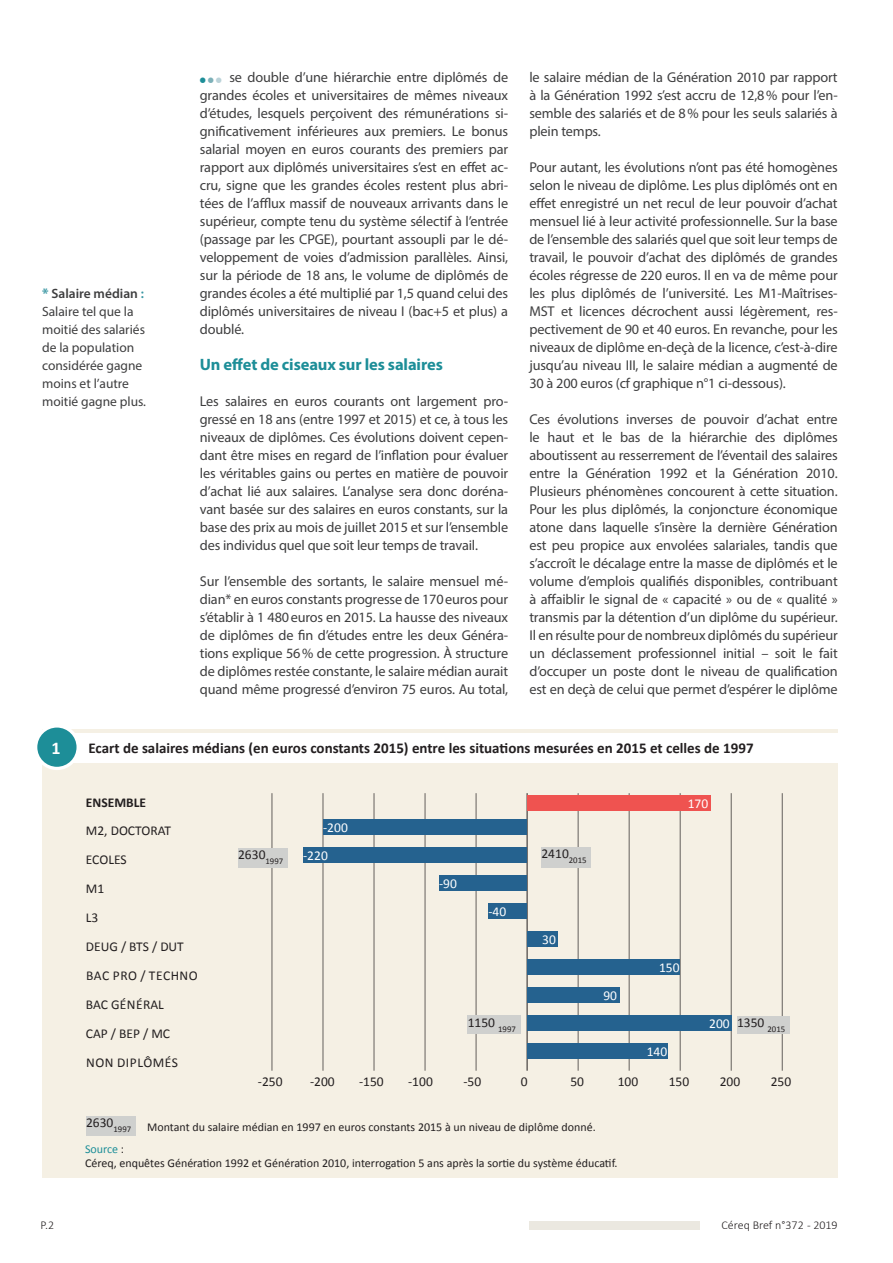
<style>
.page{position:relative;width:893px;height:1263px;background:#fff}
.page>*{position:absolute;margin:0;border:0;box-sizing:border-box;transform-origin:0 0}
.t1{font:700 condensed 21px "Minion Pro";color:#1d8e98}
.TEXTEENCADRE{font:700 18px "Calibri";color:#fff}
.INTERTITRES{font:700 16.5px "Myriad Pro";letter-spacing:-.005em;color:#1d8e98}
.ENSAVOIRPLUS_TITRE{font:700 15px "Calibri";color:#231f20}
.TEXTE{font:14.25px/18px "Myriad Pro";letter-spacing:-.01em;color:#3e3e3f;text-align:justify}
.TEXTEENCADRE-2{font:13.5px "Calibri";color:#231f20}
.TEXTE-2{font:13.5px/18px "Myriad Pro";color:#3e3e3f}
.TEXTEENCADRE-3{font:13.5px "Calibri";color:#fff}
.TEXTEENCADRE-4{font:13.5px "Calibri";letter-spacing:.04em;color:#231f20}
.TEXTE-3{font:600 13.5px "Myriad Pro";color:#3e3e3f}
.TEXTEENCADRE-5{font:700 13.5px "Calibri";color:#231f20}
.t2{font:12px "Calibri";color:#231f20}
.t3{font:300 12px "Calibri";color:#231f20}
.t4{font:12px "Calibri";color:#1d8e98}
.s1{font-weight:700;font-size:14.25px;color:#3996a2}
.s2{color:#3996a2}
.s3{color:#7eb1b9}
.s4{color:#bbd3d9}
.s5{color:#231f20}
</style>
<div class="page">
<div style="left:529px;top:1221px;width:170px;height:8px;background:#ebe8e0"></div>
<div style="left:43px;top:729px;width:795px;height:449px;background:#f5f0e4"></div>
<div style="left:55px;top:733px;width:792px;height:30px;background:#fff"></div>
<div style="left:36px;top:726px;width:42px;height:42px;background:#1d8e98;border-radius:50%"></div>
<div style="left:34px;top:724px;width:46px;height:46px;border:3px solid #fff;border-radius:50%"></div>
<hr style="left:272px;top:793px;width:1px;height:278px;background:#231f20">
<hr style="left:323px;top:793px;width:1px;height:278px;background:#231f20">
<hr style="left:374px;top:793px;width:1px;height:278px;background:#231f20">
<hr style="left:425px;top:793px;width:1px;height:278px;background:#231f20">
<hr style="left:476px;top:793px;width:1px;height:278px;background:#231f20">
<hr style="left:527px;top:793px;width:1px;height:278px;background:#231f20">
<hr style="left:578px;top:793px;width:1px;height:278px;background:#231f20">
<hr style="left:629px;top:793px;width:1px;height:278px;background:#231f20">
<hr style="left:680px;top:793px;width:1px;height:278px;background:#231f20">
<hr style="left:731px;top:793px;width:1px;height:278px;background:#231f20">
<hr style="left:782px;top:793px;width:1px;height:278px;background:#231f20">
<div style="left:527px;top:795px;width:184px;height:15px;background:#ef5350"></div>
<div style="left:323px;top:819px;width:204px;height:15px;background:#25628f"></div>
<div style="left:303px;top:847px;width:224px;height:15px;background:#25628f"></div>
<div style="left:439px;top:875px;width:88px;height:15px;background:#25628f"></div>
<div style="left:488px;top:903px;width:39px;height:15px;background:#25628f"></div>
<div style="left:527px;top:931px;width:31px;height:15px;background:#25628f"></div>
<div style="left:527px;top:959px;width:153px;height:16px;background:#25628f"></div>
<div style="left:527px;top:987px;width:93px;height:16px;background:#25628f"></div>
<div style="left:527px;top:1015px;width:205px;height:16px;background:#25628f"></div>
<div style="left:527px;top:1043px;width:141px;height:16px;background:#25628f"></div>
<div style="left:468px;top:1016px;width:53px;height:18px;background:#cfd0ce"></div>
<div style="left:737px;top:1016px;width:52px;height:17px;background:#cfd0ce"></div>
<div style="left:541px;top:847px;width:50px;height:20px;background:#cfd0ce"></div>
<div style="left:238px;top:848px;width:50px;height:19px;background:#cfd0ce"></div>
<div style="left:86px;top:1116px;width:50px;height:20px;background:#cfd0ce"></div>
<p class="TEXTE-3" style="left:42px;top:285px;width:103px"><span class="s1">*</span> Salaire médian <span class="s2">:</span></p>
<p class="TEXTE-2" style="left:42px;top:302px;width:106px">Salaire tel que la moitié des salariés de la population considérée gagne moins et l’autre moitié gagne plus.</p>
<p class="TEXTE" style="left:200px;top:68px;width:310px;text-indent:30px">se double d’une hiérarchie entre diplômés de grandes écoles et universitaires de mêmes niveaux d’études, lesquels perçoivent des rémunérations si&shy;gnificativement inférieures aux premiers. Le bonus salarial moyen en euros courants des premiers par rapport aux diplômés universitaires s’est en effet ac&shy;cru, signe que les grandes écoles restent plus abri&shy;tées de l’afflux massif de nouveaux arrivants dans le supérieur, compte tenu du système sélectif à l’entrée (passage par les CPGE), pourtant assoupli par le dé&shy;veloppement de voies d’admission parallèles. Ainsi, sur la période de 18 ans, le volume de diplômés de grandes écoles a été multiplié par 1,5 quand celui des diplômés universitaires de niveau I (bac+5 et plus) a doublé.</p>
<p class="INTERTITRES" style="left:200px;top:353px;width:245px">Un effet de ciseaux sur les salaires</p>
<p class="TEXTE" style="left:200px;top:392px;width:310px">Les salaires en euros courants ont largement pro&shy;gressé en 18 ans (entre 1997 et 2015) et ce, à tous les niveaux de diplômes. Ces évolutions doivent cepen&shy;dant être mises en regard de l’inflation pour évaluer les véritables gains ou pertes en matière de pouvoir d’achat lié aux salaires. L’analyse sera donc doréna&shy;vant basée sur des salaires en euros constants, sur la base des prix au mois de juillet 2015 et sur l’ensemble des individus quel que soit leur temps de travail.</p>
<p class="TEXTE" style="left:200px;top:572px;width:310px">Sur l’ensemble des sortants, le salaire mensuel mé&shy;dian* en euros constants progresse de 170euros pour s’établir à 1 480euros en 2015. La hausse des niveaux de diplômes de fin d’études entre les deux Généra&shy;tions explique 56% de cette progression. À structure de diplômes restée constante, le salaire médian aurait quand même progressé d’environ 75 euros. Au total,</p>
<p class="t1" style="left:199px;top:64px;width:26px">•<span class="s3">•</span><span class="s4">•</span></p>
<p class="TEXTE" style="left:529px;top:68px;width:310px">le salaire médian de la Génération 2010 par rapport à la Génération 1992 s’est accru de 12,8% pour l’en&shy;semble des salariés et de 8% pour les seuls salariés à plein temps.</p>
<p class="TEXTE" style="left:529px;top:158px;width:310px">Pour autant, les évolutions n’ont pas été homogènes selon le niveau de diplôme. Les plus diplômés ont en effet enregistré un net recul de leur pouvoir d’achat mensuel lié à leur activité professionnelle. Sur la base de l’ensemble des salariés quel que soit leur temps de travail, le pouvoir d’achat des diplômés de grandes écoles régresse de 220 euros. Il en va de même pour les plus diplômés de l’université. Les M1-Maîtrises-MST et licences décrochent aussi légèrement, res&shy;pectivement de 90 et 40 euros. En revanche, pour les niveaux de diplôme en-deçà de la licence, c’est-à-dire jusqu’au niveau III, le salaire médian a augmenté de 30 à 200 euros (cf graphique n°1 ci-dessous).</p>
<p class="TEXTE" style="left:529px;top:410px;width:310px">Ces évolutions inverses de pouvoir d’achat entre le haut et le bas de la hiérarchie des diplômes aboutissent au resserrement de l’éventail des salaires entre la Génération 1992 et la Génération 2010.<br>Plusieurs phénomènes concourent à cette situation.<br>Pour les plus diplômés, la conjoncture économique atone dans laquelle s’insère la dernière Génération est peu propice aux envolées salariales, tandis que s’accroît le décalage entre la masse de diplômés et le volume d’emplois qualifiés disponibles, contribuant à affaiblir le signal de « capacité » ou de « qualité » transmis par la détention d’un diplôme du supérieur.<br>Il en résulte pour de nombreux diplômés du supérieur un déclassement professionnel initial – soit le fait d’occuper un poste dont le niveau de qualification est en deçà de celui que permet d’espérer le diplôme</p>
<p class="TEXTEENCADRE" style="left:52px;top:736px;width:11px">1</p>
<p class="ENSAVOIRPLUS_TITRE" style="left:88px;top:739px;width:667px">Ecart de salaires médians (en euros constants 2015) entre les situations mesurées en 2015 et celles de 1997</p>
<p class="TEXTEENCADRE-5" style="left:86px;top:793px;width:62px">ENSEMBLE</p>
<p class="TEXTEENCADRE-2" style="left:86px;top:822px;width:87px">M2, DOCTORAT</p>
<p class="TEXTEENCADRE-2" style="left:86px;top:851px;width:42px">ECOLES</p>
<p class="TEXTEENCADRE-2" style="left:86px;top:880px;width:20px">M1</p>
<p class="TEXTEENCADRE-2" style="left:86px;top:909px;width:14px">L3</p>
<p class="TEXTEENCADRE-2" style="left:86px;top:938px;width:99px">DEUG / BTS / DUT</p>
<p class="TEXTEENCADRE-4" style="left:86px;top:967px;width:113px">BAC PRO / TECHNO</p>
<p class="TEXTEENCADRE-2" style="left:86px;top:996px;width:79px">BAC GÉNÉRAL</p>
<p class="TEXTEENCADRE-2" style="left:86px;top:1025px;width:86px">CAP / BEP / MC</p>
<p class="TEXTEENCADRE-4" style="left:86px;top:1054px;width:93px">NON DIPLÔMÉS</p>
<p class="TEXTEENCADRE-2" style="left:238px;top:846px;width:47px">2630<sub>1997</sub></p>
<p class="TEXTEENCADRE-3" style="left:323px;top:819px;width:26px">-200</p>
<p class="TEXTEENCADRE-3" style="left:303px;top:847px;width:26px">-220</p>
<p class="TEXTEENCADRE-3" style="left:688px;top:795px;width:22px">170</p>
<p class="TEXTEENCADRE-3" style="left:439px;top:875px;width:19px">-90</p>
<p class="TEXTEENCADRE-3" style="left:488px;top:903px;width:19px">-40</p>
<p class="TEXTEENCADRE-2" style="left:541px;top:845px;width:47px">2410<sub>2015</sub></p>
<p class="TEXTEENCADRE-3" style="left:542px;top:931px;width:15px">30</p>
<p class="TEXTEENCADRE-3" style="left:603px;top:987px;width:15px">90</p>
<p class="TEXTEENCADRE-3" style="left:659px;top:959px;width:22px">150</p>
<p class="TEXTEENCADRE-2" style="left:468px;top:1014px;width:50px">1150 <sub>1997</sub></p>
<p class="TEXTEENCADRE-2" style="left:737px;top:1014px;width:50px">1350 <sub>2015</sub></p>
<p class="TEXTEENCADRE-3" style="left:709px;top:1015px;width:22px">200</p>
<p class="TEXTEENCADRE-3" style="left:647px;top:1043px;width:22px">140</p>
<p class="TEXTEENCADRE-2" style="left:258px;top:1073px;width:26px">-250</p>
<p class="TEXTEENCADRE-2" style="left:310px;top:1073px;width:26px">-200</p>
<p class="TEXTEENCADRE-2" style="left:359px;top:1073px;width:26px">-150</p>
<p class="TEXTEENCADRE-2" style="left:408px;top:1073px;width:26px">-100</p>
<p class="TEXTEENCADRE-2" style="left:463px;top:1073px;width:19px">-50</p>
<p class="TEXTEENCADRE-2" style="left:521px;top:1073px;width:8px">0</p>
<p class="TEXTEENCADRE-2" style="left:570px;top:1073px;width:15px">50</p>
<p class="TEXTEENCADRE-2" style="left:618px;top:1073px;width:22px">100</p>
<p class="TEXTEENCADRE-2" style="left:669px;top:1073px;width:22px">150</p>
<p class="TEXTEENCADRE-2" style="left:720px;top:1073px;width:22px">200</p>
<p class="TEXTEENCADRE-2" style="left:771px;top:1073px;width:22px">250</p>
<p class="TEXTEENCADRE-2" style="left:86px;top:1114px;width:47px">2630<sub>1997</sub></p>
<p class="t2" style="left:147px;top:1119px;width:450px">Montant du salaire médian en 1997 en euros constants 2015 à un niveau de diplôme donné.</p>
<p class="t4" style="left:85px;top:1141px;width:41px">Source <span class="s5">:</span></p>
<p class="t2" style="left:85px;top:1156px;width:534px">Céreq, enquêtes Génération 1992 et Génération 2010, interrogation 5 ans après la sortie du système éducatif.</p>
<p class="t3" style="left:41px;top:1217px;width:15px">P.2</p>
<p class="t3" style="left:721px;top:1217px;width:118px">Céreq Bref n°372 - 2019</p>
</div>
